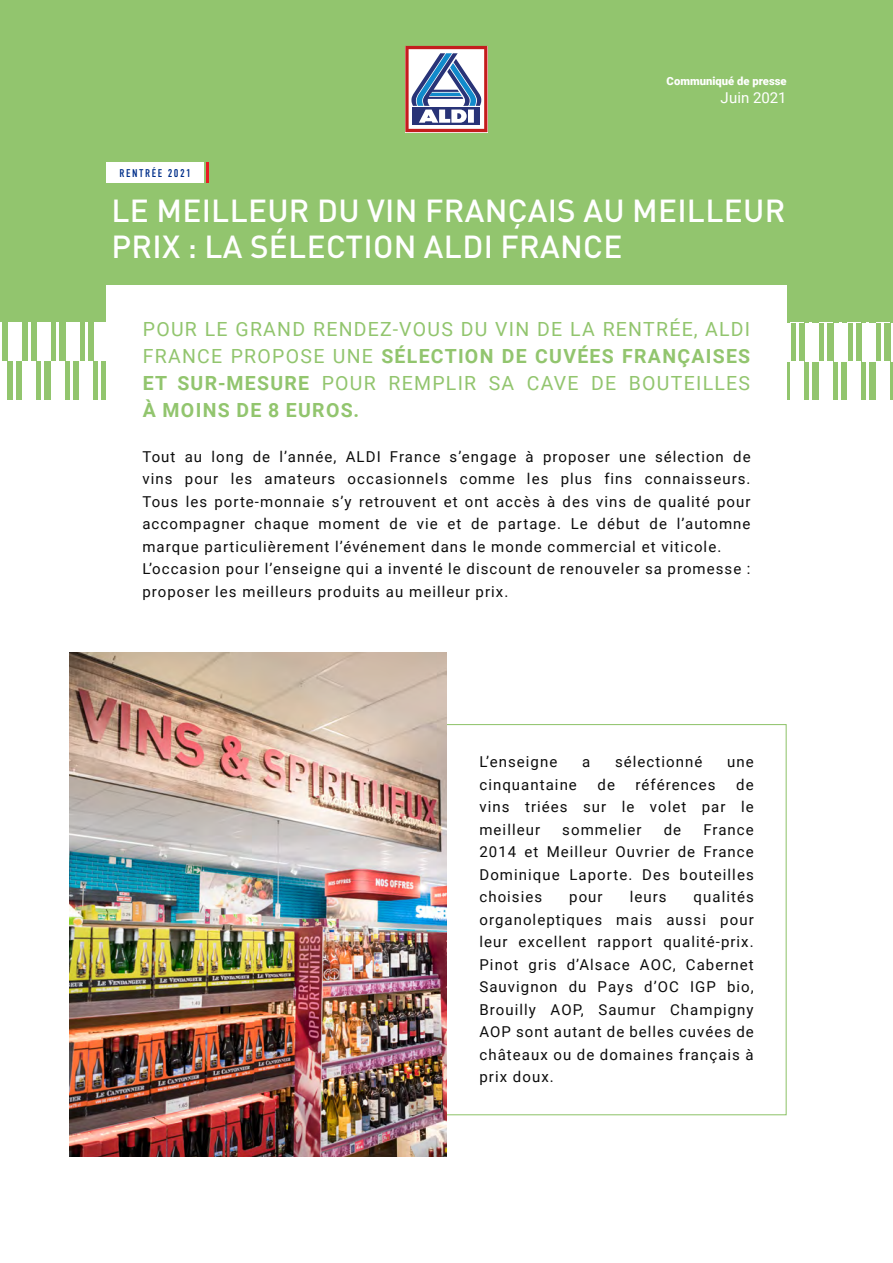
<style>
.page{position:relative;width:893px;height:1263px;background:#fff}
.page>*{position:absolute;margin:0;border:0;box-sizing:border-box;transform-origin:0 0}
.t1{font:500 31.5px/36px "DIN Pro";letter-spacing:.01em;color:#fff}
.t2{font:19.5px/27px "Roboto";letter-spacing:.065em;color:#92c56e;text-align:justify}
.t3{font:15px/22.5px "Roboto";letter-spacing:.07em;color:#0c0c0c;text-align:justify}
.t4{font:15px "Roboto";color:#fff}
.t5{font:900 11.25px "Roboto";color:#fff}
.t6{font:11.25px "DIN Condensed";letter-spacing:.14em;color:#002f8a}
.s1{font-weight:700}
</style>
<div class="page">
<div style="left:0;top:0;width:893px;height:400px;background:#92c56e"></div>
<hr style="left:0;top:323px;width:1px;height:38px;background:#fff">
<div style="left:9px;top:323px;width:13px;height:38px;background:#fff"></div>
<hr style="left:28px;top:323px;width:3px;height:38px;background:#fff">
<div style="left:37px;top:323px;width:13px;height:38px;background:#fff"></div>
<hr style="left:56px;top:323px;width:3px;height:38px;background:#fff">
<div style="left:66px;top:323px;width:14px;height:38px;background:#fff"></div>
<hr style="left:85px;top:323px;width:3px;height:38px;background:#fff">
<div style="left:94px;top:323px;width:14px;height:38px;background:#fff"></div>
<div style="left:0;top:361px;width:7px;height:39px;background:#fff"></div>
<hr style="left:13px;top:361px;width:2px;height:39px;background:#fff">
<div style="left:22px;top:361px;width:13px;height:39px;background:#fff"></div>
<hr style="left:41px;top:361px;width:3px;height:39px;background:#fff">
<div style="left:51px;top:361px;width:14px;height:39px;background:#fff"></div>
<hr style="left:70px;top:361px;width:3px;height:39px;background:#fff">
<div style="left:79px;top:361px;width:13px;height:39px;background:#fff"></div>
<hr style="left:98px;top:361px;width:3px;height:39px;background:#fff">
<div style="left:777px;top:323px;width:13px;height:38px;background:#fff"></div>
<hr style="left:796px;top:323px;width:3px;height:38px;background:#fff">
<div style="left:805px;top:323px;width:13px;height:38px;background:#fff"></div>
<hr style="left:824px;top:323px;width:3px;height:38px;background:#fff">
<div style="left:834px;top:323px;width:14px;height:38px;background:#fff"></div>
<hr style="left:853px;top:323px;width:3px;height:38px;background:#fff">
<div style="left:862px;top:323px;width:13px;height:38px;background:#fff"></div>
<hr style="left:881px;top:323px;width:3px;height:38px;background:#fff">
<hr style="left:891px;top:323px;width:2px;height:38px;background:#fff">
<div style="left:790px;top:361px;width:13px;height:39px;background:#fff"></div>
<hr style="left:809px;top:361px;width:3px;height:39px;background:#fff">
<div style="left:819px;top:361px;width:13px;height:39px;background:#fff"></div>
<hr style="left:838px;top:361px;width:3px;height:39px;background:#fff">
<div style="left:847px;top:361px;width:13px;height:39px;background:#fff"></div>
<hr style="left:866px;top:361px;width:3px;height:39px;background:#fff">
<div style="left:876px;top:361px;width:13px;height:39px;background:#fff"></div>
<div style="left:106px;top:285px;width:681px;height:208px;background:#fff"></div>
<div style="left:106px;top:162px;width:98px;height:21px;background:#fff"></div>
<hr style="left:206px;top:162px;width:3px;height:21px;background:#e91b23">
<svg style="left:405px;top:46px;width:82px;height:86px;background:#aba1b8"></svg>
<img style="left:69px;top:653px;width:377px;height:504px">
<p class="t6" style="left:120px;top:167px;width:73px">RENTRÉE 2021</p>
<p class="t5" style="left:667px;top:73px;width:122px">Communiqué de presse</p>
<p class="t4" style="left:720px;top:87px;width:68px">Juin 2021</p>
<h1 class="t1" style="left:112px;top:190px;width:675px">LE MEILLEUR DU VIN FRANÇAIS AU MEILLEUR<br>PRIX : LA SÉLECTION ALDI FRANCE</h1>
<h2 class="t2" style="left:143px;top:314px;width:609px">POUR LE GRAND RENDEZ-VOUS DU VIN DE LA RENTRÉE, ALDI FRANCE PROPOSE UNE <span class="s1">SÉLECTION DE CUVÉES FRANÇAISES ET SUR-MESURE</span> POUR REMPLIR SA CAVE DE BOUTEILLES <span class="s1">À MOINS DE 8 EUROS.</span></h2>
<p class="t3" style="left:142px;top:445px;width:610px;text-align:left">Tout au long de l’année, ALDI France s’engage à proposer une sélection de vins pour les amateurs occasionnels comme les plus fins connaisseurs.<br>Tous les porte-monnaie s’y retrouvent et ont accès à des vins de qualité pour accompagner chaque moment de vie et de partage. Le début de l’automne marque particulièrement l’événement dans le monde commercial et viticole.<br>L’occasion pour l’enseigne qui a inventé le discount de renouveler sa promesse : proposer les meilleurs produits au meilleur prix.</p>
<p class="t3" style="left:479px;top:750px;width:79px">L’enseigne</p>
<p class="t3" style="left:582px;top:750px;width:10px">a</p>
<p class="t3" style="left:615px;top:750px;width:89px">sélectionné</p>
<p class="t3" style="left:727px;top:750px;width:28px">une</p>
<p class="t3" style="left:479px;top:772px;width:99px">cinquantaine</p>
<p class="t3" style="left:598px;top:772px;width:19px">de</p>
<p class="t3" style="left:636px;top:772px;width:82px">références</p>
<p class="t3" style="left:479px;top:772px;width:276px;text-indent:257px">de vins triées sur le volet par le meilleur</p>
<p class="t3" style="left:562px;top:817px;width:81px">sommelier</p>
<p class="t3" style="left:664px;top:817px;width:19px">de</p>
<p class="t3" style="left:479px;top:817px;width:276px;text-indent:224px">France 2014 et Meilleur Ouvrier de France Dominique Laporte. Des bouteilles choisies</p>
<p class="t3" style="left:479px;top:885px;width:276px;text-indent:214px">qualités organoleptiques mais aussi pour leur excellent rapport qualité-prix.<br>Pinot gris d’Alsace AOC, Cabernet Sauvignon du Pays d’OC IGP bio, Brouilly AOP, Saumur Champigny AOP sont autant de belles cuvées de châteaux ou de domaines français à prix doux.</p>
<p class="t3" style="left:569px;top:885px;width:35px">pour</p>
<p class="t3" style="left:630px;top:885px;width:38px">leurs</p>
</div>
